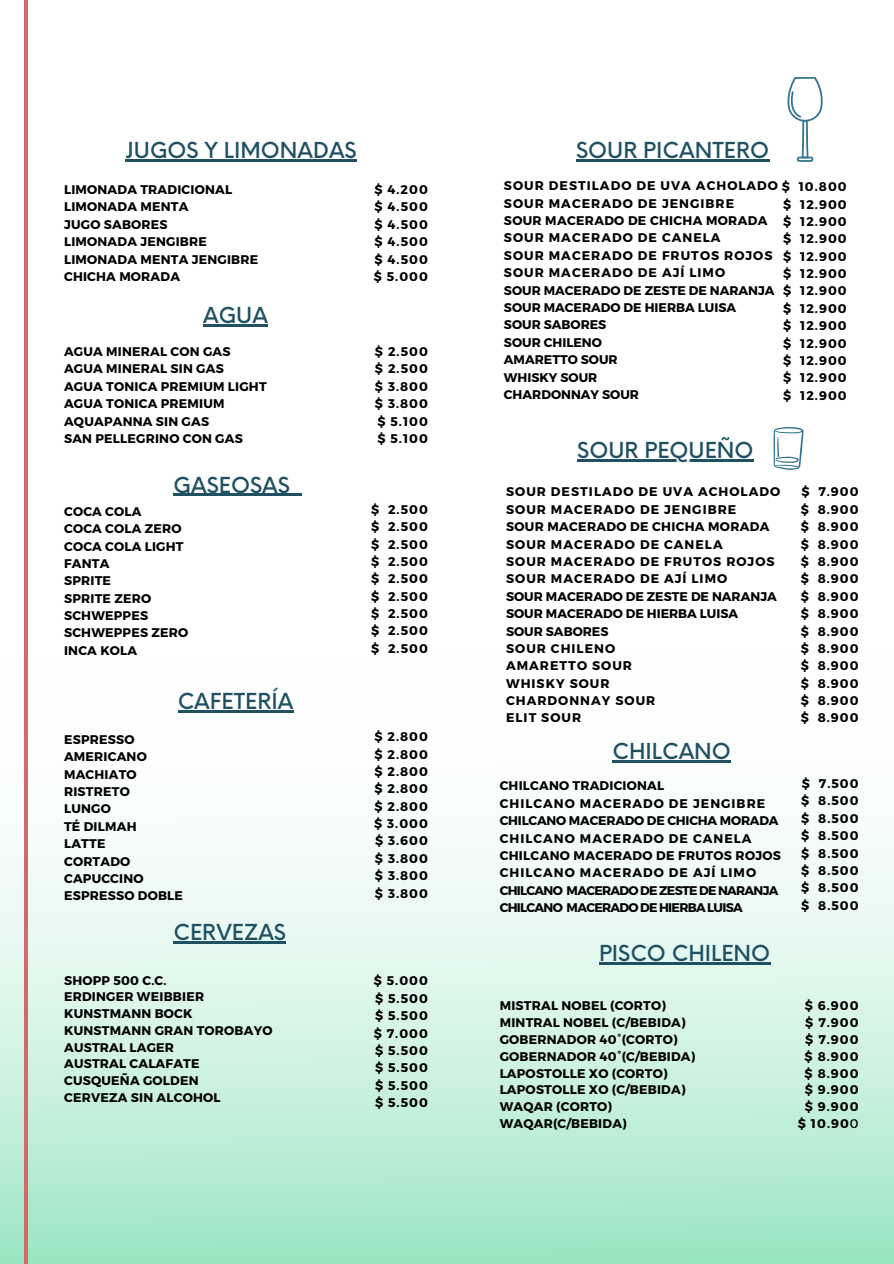
<style>
.page{position:relative;width:894px;height:1264px;background:#fff}
.page>*{position:absolute;margin:0;border:0;box-sizing:border-box;transform-origin:0 0}
.t1{font:500 21.45px "Neue Einstellung";color:#1f5163}
.t2{font:700 12.6px/17.4px "Montserrat";letter-spacing:.015em;color:#000;text-align:justify}
.t3{font:700 12.6px/17.4px "Montserrat";letter-spacing:.08em;color:#000}
.s1{font-weight:400}
</style>
<div class="page">
<div style="left:0;top:655px;width:893px;height:608px;background:linear-gradient(to bottom,#fff,#a9e9ca)"></div>
<hr style="left:0;top:1262px;width:893px;height:1px;background:#bfbfbf">
<hr style="left:24px;top:0;width:4px;height:1263px;background:#d16b6b">
<svg style="left:773px;top:427px;width:30px;height:42px"></svg>
<svg style="left:787px;top:77px;width:36px;height:84px"></svg>
<hr style="left:125px;top:159px;width:231px;height:2px;background:#1f5163">
<hr style="left:576px;top:159px;width:193px;height:2px;background:#1f5163">
<hr style="left:203px;top:324px;width:65px;height:2px;background:#1f5163">
<hr style="left:173px;top:494px;width:117px;height:2px;background:#1f5163">
<svg style="left:290px;top:494px;width:11px;height:2px"></svg>
<hr style="left:612px;top:760px;width:118px;height:2px;background:#1f5163">
<hr style="left:599px;top:962px;width:171px;height:2px;background:#1f5163">
<hr style="left:173px;top:941px;width:113px;height:2px;background:#1f5163">
<hr style="left:178px;top:710px;width:115px;height:2px;background:#1f5163">
<hr style="left:577px;top:459px;width:176px;height:2px;background:#1f5163">
<p class="t1" style="left:125px;top:131px;width:233px">JUGOS Y LIMONADAS</p>
<p class="t1" style="left:576px;top:131px;width:194px">SOUR PICANTERO</p>
<h1 class="t2" style="left:64px;top:180px;width:195px;text-align:left">LIMONADA TRADICIONAL<br>LIMONADA MENTA<br>JUGO SABORES<br>LIMONADA JENGIBRE<br>LIMONADA MENTA JENGIBRE<br>CHICHA MORADA</h1>
<h2 class="t2" style="left:373px;top:180px;width:56px">$ 4.200 $ 4.500 $ 4.500 $ 4.500 $ 4.500 $ 5.000</h2>
<h1 class="t1" style="left:203px;top:296px;width:66px">AGUA</h1>
<h2 class="t2" style="left:64px;top:342px;width:204px;text-align:left">AGUA MINERAL CON GAS<br>AGUA MINERAL SIN GAS<br>AGUA TONICA PREMIUM LIGHT<br>AGUA TONICA PREMIUM<br>AQUAPANNA SIN GAS<br>SAN PELLEGRINO CON GAS</h2>
<h1 class="t2" style="left:375px;top:342px;width:54px">$ 2.500 $ 2.500 $ 3.800 $ 3.800 $ 5.100 $ 5.100</h1>
<h1 class="t1" style="left:173px;top:465px;width:118px">GASEOSAS</h1>
<h1 class="t2" style="left:64px;top:502px;width:126px;text-align:left">COCA COLA<br>COCA COLA ZERO<br>COCA COLA LIGHT<br>FANTA<br>SPRITE<br>SPRITE ZERO<br>SCHWEPPES<br>SCHWEPPES ZERO<br>INCA KOLA</h1>
<h2 class="t2" style="left:371px;top:500px;width:58px">$ 2.500 $ 2.500 $ 2.500 $ 2.500 $ 2.500 $ 2.500 $</h2>
<h2 class="t2" style="left:371px;top:604px;width:58px;text-indent:17px">2.500 $ 2.500 $ 2.500</h2>
<h2 class="t1" style="left:178px;top:682px;width:117px">CAFETERÍA</h2>
<h2 class="t2" style="left:64px;top:730px;width:120px;text-align:left">ESPRESSO<br>AMERICANO<br>MACHIATO<br>RISTRETO<br>LUNGO<br>TÉ DILMAH<br>LATTE<br>CORTADO<br>CAPUCCINO<br>ESPRESSO DOBLE</h2>
<h2 class="t2" style="left:374px;top:727px;width:55px">$ 2.800 $ 2.800 $ 2.800 $ 2.800 $ 2.800 $ 3.000 $ 3.600 $ 3.800 $ 3.800 $ 3.800</h2>
<h2 class="t1" style="left:173px;top:913px;width:114px">CERVEZAS</h2>
<h1 class="t2" style="left:64px;top:971px;width:210px;line-height:16.8px;text-align:left">SHOPP 500 C.C.<br>ERDINGER WEIBBIER<br>KUNSTMANN BOCK<br>KUNSTMANN GRAN TOROBAYO<br>AUSTRAL LAGER<br>AUSTRAL CALAFATE<br>CUSQUEÑA GOLDEN<br>CERVEZA SIN ALCOHOL</h1>
<h2 class="t2" style="left:373px;top:971px;width:56px">$ 5.000 $ 5.500 $ 5.500 $ 7.000 $ 5.500 $ 5.500 $ 5.500 $ 5.500</h2>
<h1 class="t2" style="left:504px;top:176px;width:344px;text-align:left">SOUR DESTILADO DE UVA ACHOLADO $ 10.800<br>SOUR MACERADO DE JENGIBRE<br>SOUR MACERADO DE CHICHA MORADA<br>SOUR MACERADO DE CANELA<br>SOUR MACERADO DE FRUTOS ROJOS<br>SOUR MACERADO DE AJÍ LIMO<br>SOUR MACERADO DE ZESTE DE NARANJA<br>SOUR MACERADO DE HIERBA LUISA<br>SOUR SABORES<br>SOUR CHILENO<br>AMARETTO SOUR<br>WHISKY SOUR<br>CHARDONNAY SOUR</h1>
<h2 class="t2" style="left:782px;top:195px;width:65px">$ 12.900 $ 12.900 $ 12.900 $ 12.900 $ 12.900 $ 12.900 $ 12.900 $ 12.900 $</h2>
<h2 class="t2" style="left:782px;top:334px;width:65px;text-indent:17px">12.900 $ 12.900 $ 12.900 $ 12.900</h2>
<h2 class="t1" style="left:577px;top:431px;width:178px">SOUR PEQUEÑO</h2>
<h2 class="t3" style="left:506px;top:482px;width:275px">SOUR DESTILADO DE UVA ACHOLADO<br>SOUR MACERADO DE JENGIBRE<br>SOUR MACERADO DE CHICHA MORADA<br>SOUR MACERADO DE CANELA<br>SOUR MACERADO DE FRUTOS ROJOS<br>SOUR MACERADO DE AJÍ LIMO<br>SOUR MACERADO DE ZESTE DE NARANJA<br>SOUR MACERADO DE HIERBA LUISA<br>SOUR SABORES<br>SOUR CHILENO<br>AMARETTO SOUR<br>WHISKY SOUR<br>CHARDONNAY SOUR<br>ELIT SOUR</h2>
<h2 class="t2" style="left:800px;top:482px;width:59px">$ 7.900 $ 8.900 $ 8.900 $ 8.900 $ 8.900 $ 8.900 $ 8.900 $ 8.900 $ 8.900 $</h2>
<p class="t2" style="left:800px;top:639px;width:59px;text-indent:17px">8.900 $ 8.900 $ 8.900 $ 8.900 $ 8.900</p>
<h2 class="t1" style="left:612px;top:731px;width:120px">CHILCANO</h2>
<p class="t2" style="left:499px;top:776px;width:283px;text-align:left">CHILCANO TRADICIONAL<br>CHILCANO MACERADO DE JENGIBRE<br>CHILCANO MACERADO DE CHICHA MORADA<br>CHILCANO MACERADO DE CANELA<br>CHILCANO MACERADO DE FRUTOS ROJOS<br>CHILCANO MACERADO DE AJÍ LIMO<br>CHILCANO MACERADO DE ZESTE DE NARANJA<br>CHILCANO MACERADO DE HIERBA LUISA</p>
<h1 class="t2" style="left:801px;top:774px;width:59px">$ 7.500 $ 8.500 $ 8.500 $ 8.500 $ 8.500 $</h1>
<h2 class="t2" style="left:801px;top:861px;width:59px;text-indent:17px">8.500 $ 8.500 $ 8.500</h2>
<h2 class="t1" style="left:599px;top:934px;width:173px">PISCO CHILENO</h2>
<p class="t2" style="left:499px;top:996px;width:197px;line-height:16.8px;text-align:left">MISTRAL NOBEL (CORTO)<br>MINTRAL NOBEL (C/BEBIDA)<br>GOBERNADOR 40°(CORTO)<br>GOBERNADOR 40°(C/BEBIDA)<br>LAPOSTOLLE XO (CORTO)<br>LAPOSTOLLE XO (C/BEBIDA)<br>WAQAR (CORTO)<br>WAQAR(C/BEBIDA)</p>
<p class="t2" style="left:804px;top:996px;width:55px">$ 6.900</p>
<p class="t2" style="left:805px;top:1013px;width:55px">$ 7.900</p>
<p class="t2" style="left:805px;top:1030px;width:55px">$ 7.900</p>
<p class="t2" style="left:804px;top:1046px;width:55px">$ 8.900</p>
<p class="t2" style="left:804px;top:1063px;width:55px">$ 8.900</p>
<p class="t2" style="left:804px;top:1080px;width:55px">$ 9.900</p>
<p class="t2" style="left:804px;top:1097px;width:55px">$ 9.900</p>
<p class="t2" style="left:797px;top:1113px;width:62px">$ 10.90<span class="s1">0</span></p>
</div>
